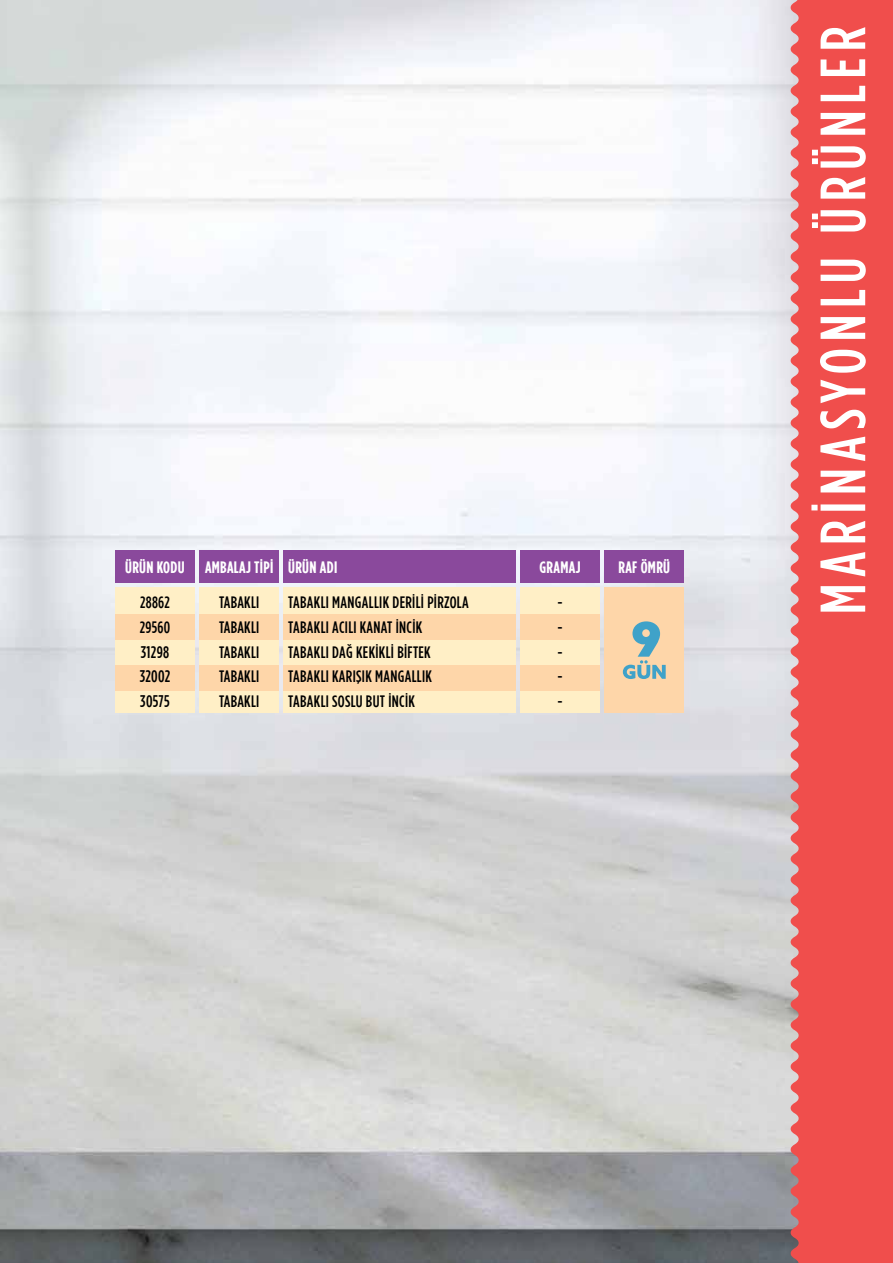
<style>
.page{position:relative;width:893px;height:1263px;background:#fff}
.page>*{position:absolute;margin:0;border:0;box-sizing:border-box;transform-origin:0 0}
.t1{font:500 condensed 63.75px "Gotham";letter-spacing:.1em;color:#fff}
.t2{font:500 condensed 16.8px/24.8px "Gotham";letter-spacing:.02em;color:#000;text-align:justify}
.t3{font:500 condensed 16.5px/24.8px "Gotham";letter-spacing:.02em;color:#000;text-align:justify}
.t4{font:700 condensed 16.5px "Gotham";letter-spacing:.02em;color:#fff}
</style>
<div class="page">
<img style="left:0;top:0;width:791px;height:1263px">
<div style="left:791px;top:0;width:102px;height:1263px;background:#f04e4c"></div>
<div style="left:604px;top:587px;width:80px;height:126px;background:#fed6a9"></div>
<div style="left:520px;top:587px;width:80px;height:126px;background:#ffefc6"></div>
<div style="left:199px;top:587px;width:80px;height:126px;background:#ffefc6"></div>
<div style="left:284px;top:587px;width:232px;height:126px;background:#ffefc6"></div>
<div style="left:115px;top:587px;width:80px;height:126px;background:#ffefc6"></div>
<div style="left:115px;top:614px;width:79px;height:25px;background:#fed6a9"></div>
<div style="left:199px;top:614px;width:80px;height:25px;background:#fed6a9"></div>
<div style="left:283px;top:614px;width:232px;height:25px;background:#fed6a9"></div>
<div style="left:520px;top:614px;width:79px;height:25px;background:#fed6a9"></div>
<div style="left:115px;top:665px;width:79px;height:25px;background:#fed6a9"></div>
<div style="left:199px;top:665px;width:80px;height:25px;background:#fed6a9"></div>
<div style="left:283px;top:665px;width:232px;height:25px;background:#fed6a9"></div>
<div style="left:520px;top:665px;width:79px;height:25px;background:#fed6a9"></div>
<svg style="left:623px;top:621px;width:43px;height:58px"></svg>
<div style="left:115px;top:550px;width:80px;height:33px;background:#8a499c"></div>
<div style="left:199px;top:550px;width:80px;height:33px;background:#8a499c"></div>
<div style="left:284px;top:550px;width:232px;height:33px;background:#8a499c"></div>
<div style="left:520px;top:550px;width:80px;height:33px;background:#8a499c"></div>
<div style="left:604px;top:550px;width:80px;height:33px;background:#8a499c"></div>
<p class="t4" style="left:125px;top:558px;width:213px">ÜRÜN KODU AMBALAJ TİPİ ÜRÜN ADI</p>
<p class="t4" style="left:540px;top:558px;width:42px">GRAMAJ</p>
<p class="t4" style="left:618px;top:558px;width:53px">RAF ÖMRÜ</p>
<p class="t3" style="left:140px;top:590px;width:31px">28862</p>
<p class="t3" style="left:140px;top:615px;width:32px">29560</p>
<p class="t2" style="left:140px;top:640px;width:32px">31298<br>32002<br>30575</p>
<p class="t3" style="left:288px;top:590px;width:182px;text-align:left">TABAKLI MANGALLIK DERİLİ PİRZOLA<br>TABAKLI ACILI KANAT İNCİK<br>TABAKLI DAĞ KEKİKLİ BİFTEK<br>TABAKLI KARIŞIK MANGALLIK<br>TABAKLI SOSLU BUT İNCİK</p>
<p class="t3" style="left:219px;top:590px;width:42px">TABAKLI TABAKLI TABAKLI TABAKLI TABAKLI</p>
<p class="t3" style="left:557px;top:590px;width:7px">- - - - -</p>
<h1 class="t1" style="left:810px;top:614px;width:589px;rotate:-90deg">MARİNASYONLU ÜRÜNLER</h1>
</div>
